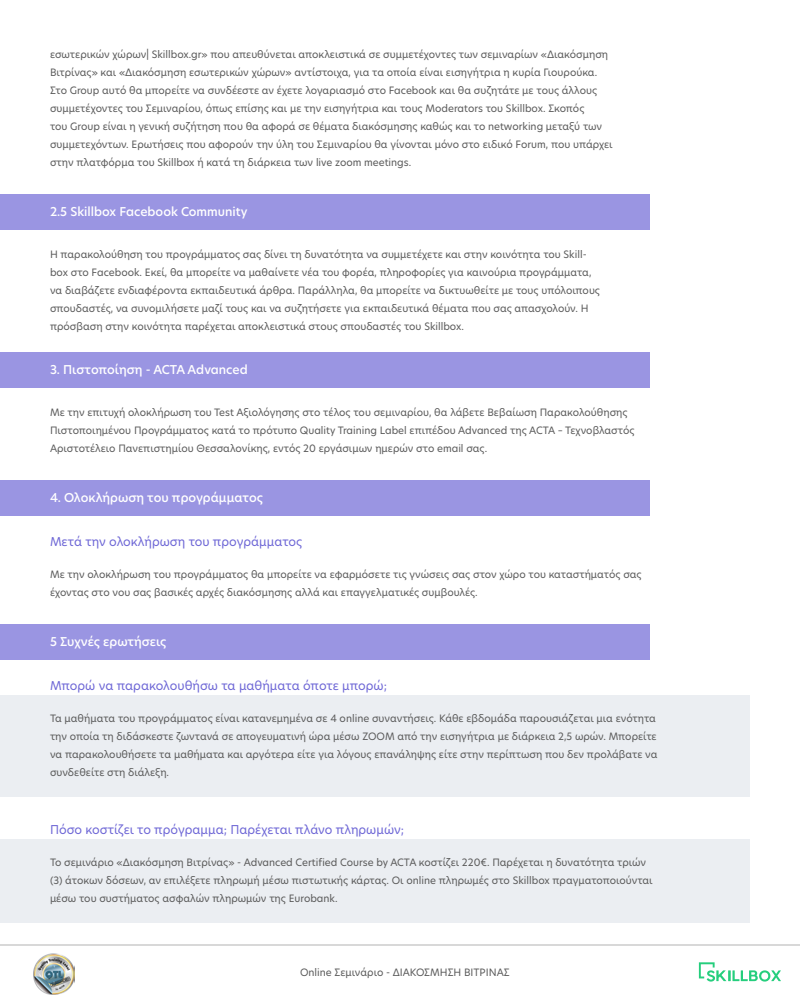
<style>
.page{position:relative;width:800px;height:1000px;background:#fff}
.page>*{position:absolute;margin:0;border:0;box-sizing:border-box;transform-origin:0 0}
.t1{font:12px "New Hero";color:#6e67d6}
.t2{font:500 12px "New Hero";color:#fff}
.t3{font:10px/18px "New Hero";color:#5a5a5a}
</style>
<div class="page">
<svg style="left:699px;top:962px;width:82px;height:20px"></svg>
<hr style="left:0;top:945px;width:800px;height:1px;background:#b3b3b3">
<img style="left:33px;top:953px;width:42px;height:41px">
<div style="left:0;top:194px;width:650px;height:36px;background:#9a95e2"></div>
<div style="left:0;top:352px;width:650px;height:36px;background:#9a95e2"></div>
<div style="left:0;top:480px;width:650px;height:36px;background:#9a95e2"></div>
<div style="left:0;top:624px;width:650px;height:36px;background:#9a95e2"></div>
<div style="left:0;top:695px;width:750px;height:102px;background:#ebeef2"></div>
<div style="left:0;top:839px;width:750px;height:84px;background:#ebeef2"></div>
<p class="t3" style="left:50px;top:45px;width:564px">εσωτερικών χώρων| Skillbox.gr» που απευθύνεται αποκλειστικά σε συμμετέχοντες των σεμιναρίων «Διακόσμηση Βιτρίνας» και «Διακόσμηση εσωτερικών χώρων» αντίστοιχα, για τα οποία είναι εισηγήτρια η κυρία Γιουρούκα.<br>Στο Group αυτό θα μπορείτε να συνδέεστε αν έχετε λογαριασμό στο Facebook και θα συζητάτε με τους άλλους συμμετέχοντες του Σεμιναρίου, όπως επίσης και με την εισηγήτρια και τους Moderators του Skillbox. Σκοπός<br>του Group είναι η γενική συζήτηση που θα αφορά σε θέματα διακόσμησης καθώς και το networking μεταξύ των συμμετεχόντων. Ερωτήσεις που αφορούν την ύλη του Σεμιναρίου θα γίνονται μόνο στο ειδικό Forum, που υπάρχει στην πλατφόρμα του Skillbox ή κατά τη διάρκεια των live zoom meetings.</p>
<p class="t2" style="left:50px;top:203px;width:199px">2.5 Skillbox Facebook Community</p>
<p class="t3" style="left:50px;top:245px;width:552px">Η παρακολούθηση του προγράμματος σας δίνει τη δυνατότητα να συμμετέχετε και στην κοινότητα του Skill&shy;box στο Facebook. Εκεί, θα μπορείτε να μαθαίνετε νέα του φορέα, πληροφορίες για καινούρια προγράμματα, να διαβάζετε ενδιαφέροντα εκπαιδευτικά άρθρα. Παράλληλα, θα μπορείτε να δικτυωθείτε με τους υπόλοιπους σπουδαστές, να συνομιλήσετε μαζί τους και να συζητήσετε για εκπαιδευτικά θέματα που σας απασχολούν. Η πρόσβαση στην κοινότητα παρέχεται αποκλειστικά στους σπουδαστές του Skillbox.</p>
<p class="t2" style="left:50px;top:361px;width:199px">3. Πιστοποίηση - ACTA Advanced</p>
<p class="t3" style="left:50px;top:403px;width:586px">Με την επιτυχή ολοκλήρωση του Test Αξιολόγησης στο τέλος του σεμιναρίου, θα λάβετε Βεβαίωση Παρακολούθησης<br>Πιστοποιημένου Προγράμματος κατά το πρότυπο Quality Training Label επιπέδου Advanced της ACTA – Τεχνοβλαστός<br>Αριστοτέλειο Πανεπιστημίου Θεσσαλονίκης, εντός 20 εργάσιμων ημερών στο email σας.</p>
<p class="t2" style="left:50px;top:489px;width:214px">4. Ολοκλή ρωση του προγράμματος</p>
<p class="t1" style="left:50px;top:533px;width:254px">Μετά την ολοκλή ρωση του προγρά μματος</p>
<p class="t3" style="left:50px;top:565px;width:593px">Με την ολοκλήρωση του προγράμματος θα μπορείτε να εφαρμόσετε τις γνώσεις σας στον χώρο του καταστήματός σας έχοντας στο νου σας βασικές αρχές διακόσμησης αλλά και επαγγελματικές συμβουλές.</p>
<p class="t2" style="left:50px;top:633px;width:118px">5 Συχνές ερωτή σεις</p>
<p class="t1" style="left:50px;top:677px;width:338px">Μπορώ να παρακολουθήσω τα μαθήματα όποτε μπορώ;</p>
<p class="t3" style="left:50px;top:709px;width:609px">Τα μαθήματα του προγράμματος είναι κατανεμημένα σε 4 online συναντήσεις. Κάθε εβδομάδα παρουσιάζεται μια ενότητα την οποία τη διδάσκεστε ζωντανά σε απογευματινή ώρα μέσω ZOOM από την εισηγήτρια με διάρκεια 2,5 ωρών. Μπορείτε να παρακολουθήσετε τα μαθήματα και αργότερα είτε για λόγους επανάληψης είτε στην περίπτωση που δεν προλάβατε να συνδεθείτε στη διάλεξη.</p>
<p class="t1" style="left:50px;top:821px;width:356px">Πόσο κοστίζει το πρόγραμμα; Παρέχεται πλάνο πληρωμών;</p>
<p class="t3" style="left:50px;top:853px;width:604px">Το σεμινάριο «Διακόσμηση Βιτρίνας» - Advanced Certified Course by ACTA κοστίζει 220€. Παρέχεται η δυνατότητα τριών (3) άτοκων δόσεων, αν επιλέξετε πληρωμή μέσω πιστωτικής κάρτας. Οι online πληρωμές στο Skillbox πραγματοποιούνται μέσω του συστήματος ασφαλών πληρωμών της Eurobank.</p>
<p class="t3" style="left:300px;top:963px;width:211px">Online Σεμινάριο - ΔΙΑΚΟΣΜΗΣΗ ΒΙΤΡΙΝΑΣ</p>
</div>
